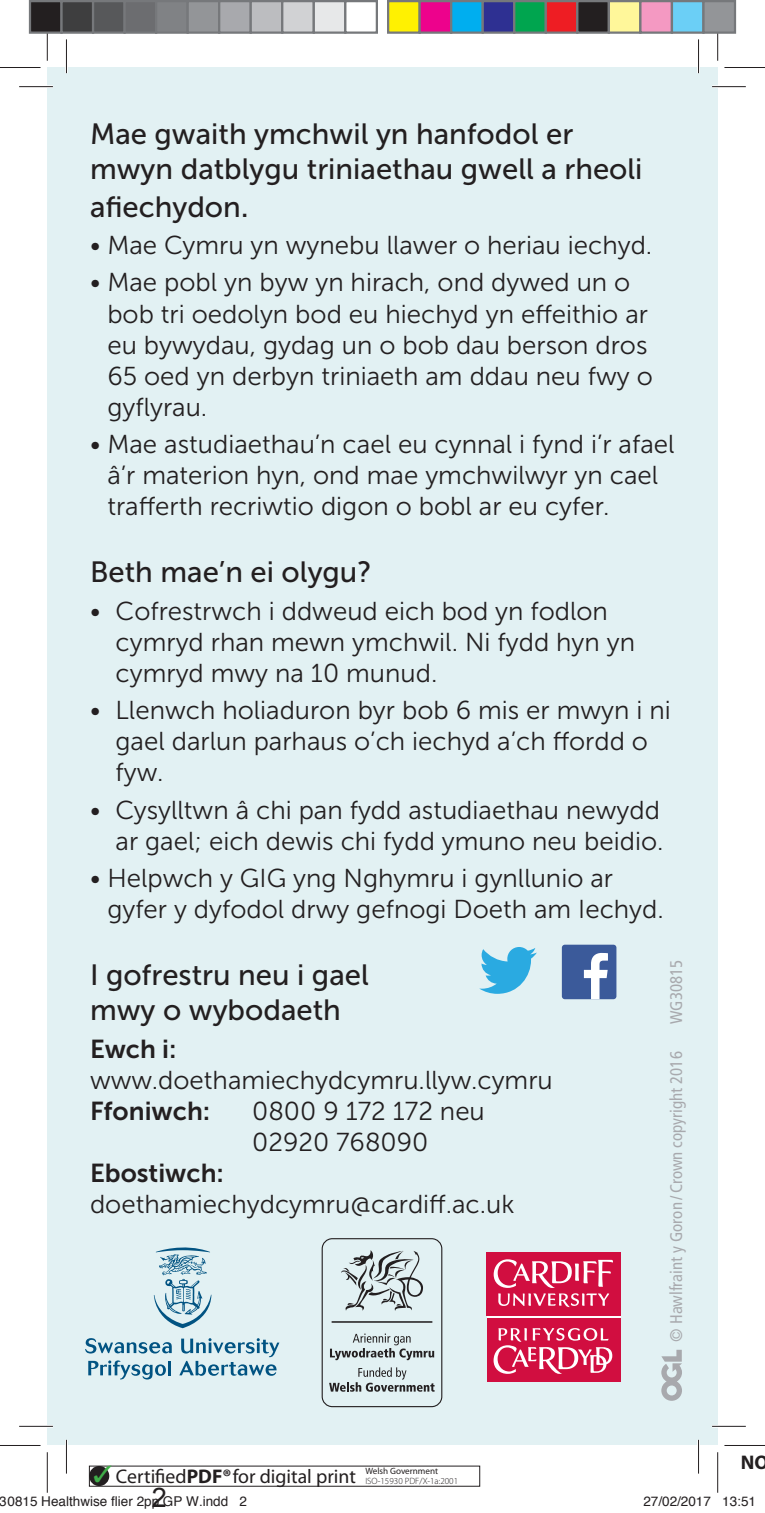
<style>
.page{position:relative;width:765px;height:1513px;background:#fff}
.page>*{position:absolute;margin:0;border:0;box-sizing:border-box;transform-origin:0 0}
.t1{font:29.25px/35.1px "Museo Sans 500";color:#231f20}
.t2{font:27px "Arial";color:#231f20}
.t3{font:25.88px/31.1px "Museo Sans 300";color:#231f20}
.t4{font:25.88px "Museo Sans 700";color:#231f20}
.t5{font:19.8px "Myriad Pro";color:#231f20}
.t6{font:700 19.8px "Myriad";color:#231f20}
.t7{font:condensed 16.88px "Frutiger LT Std";color:#a8a9ad}
.t8{font:13.5px "Helvetica";color:#231f20}
.t9{font:300 9.22px "Myriad Pro";color:#231f20}
.s1{font-size:31.5px}
.s2{color:#40ae49}
.s3{font-weight:700}
</style>
<div class="page">
<div style="left:47px;top:67px;width:670px;height:1378px;background:#e2f1f3"></div>
<svg style="left:486px;top:1315px;width:134px;height:3px"></svg>
<div style="left:486px;top:1318px;width:134px;height:64px;background:#d10e40"></div>
<svg style="left:493px;top:1328px;width:119px;height:46px"></svg>
<div style="left:486px;top:1252px;width:134px;height:63px;background:#d10e40"></div>
<svg style="left:493px;top:1259px;width:119px;height:48px"></svg>
<svg style="left:154px;top:1247px;width:57px;height:81px"></svg>
<svg style="left:85px;top:1338px;width:87px;height:15px"></svg>
<svg style="left:88px;top:1360px;width:78px;height:19px"></svg>
<hr style="left:168px;top:1361px;width:3px;height:14px;background:#015382">
<svg style="left:179px;top:1338px;width:100px;height:38px"></svg>
<svg style="left:479px;top:947px;width:57px;height:47px"></svg>
<div style="left:561px;top:944px;width:55px;height:55px;background:#3b5a9a;border-radius:3px"></div>
<svg style="left:583px;top:953px;width:24px;height:46px"></svg>
<div style="left:321px;top:1238px;width:121px;height:169px;border:1px solid #231f20;border-radius:10px"></div>
<hr style="left:331px;top:1321px;width:101px;height:1px;background:#231f20">
<svg style="left:330px;top:1333px;width:104px;height:27px"></svg>
<svg style="left:329px;top:1367px;width:105px;height:24px"></svg>
<svg style="left:341px;top:1250px;width:82px;height:61px"></svg>
<svg style="left:661px;top:1349px;width:20px;height:51px"></svg>
<hr style="left:19px;top:85px;width:34px;height:3px;background:#fff">
<hr style="left:711px;top:85px;width:34px;height:3px;background:#fff">
<hr style="left:19px;top:1425px;width:34px;height:2px;background:#fff">
<hr style="left:711px;top:1425px;width:34px;height:2px;background:#fff">
<hr style="left:65px;top:39px;width:3px;height:34px;background:#fff">
<hr style="left:65px;top:1439px;width:3px;height:34px;background:#fff">
<hr style="left:696px;top:39px;width:3px;height:34px;background:#fff">
<hr style="left:696px;top:1439px;width:3px;height:34px;background:#fff">
<hr style="left:19px;top:86px;width:34px;height:1px;background:#231f20">
<hr style="left:711px;top:86px;width:34px;height:1px;background:#231f20">
<hr style="left:19px;top:1426px;width:34px;height:1px;background:#231f20">
<hr style="left:711px;top:1426px;width:34px;height:1px;background:#231f20">
<hr style="left:66px;top:39px;width:1px;height:34px;background:#231f20">
<hr style="left:66px;top:1439px;width:1px;height:34px;background:#231f20">
<hr style="left:697px;top:39px;width:1px;height:34px;background:#231f20">
<hr style="left:697px;top:1439px;width:1px;height:34px;background:#231f20">
<hr style="left:0;top:67px;width:40px;height:1px;background:#231f20">
<hr style="left:724px;top:67px;width:40px;height:1px;background:#231f20">
<hr style="left:0;top:1445px;width:40px;height:1px;background:#231f20">
<hr style="left:724px;top:1445px;width:40px;height:1px;background:#231f20">
<hr style="left:47px;top:20px;width:1px;height:41px;background:#231f20">
<hr style="left:47px;top:1452px;width:1px;height:40px;background:#231f20">
<hr style="left:717px;top:20px;width:1px;height:41px;background:#231f20">
<hr style="left:717px;top:1452px;width:1px;height:40px;background:#231f20">
<div style="left:30px;top:1px;width:31px;height:32px;background:#231f20"></div>
<div style="left:29px;top:0;width:34px;height:34px;border:2px solid #76787b"></div>
<div style="left:61px;top:1px;width:32px;height:32px;background:#3e3e3f"></div>
<div style="left:60px;top:0;width:34px;height:34px;border:2px solid #76787b"></div>
<div style="left:93px;top:1px;width:31px;height:32px;background:#57585a"></div>
<div style="left:92px;top:0;width:34px;height:34px;border:2px solid #76787b"></div>
<div style="left:124px;top:1px;width:32px;height:32px;background:#6c6d70"></div>
<div style="left:123px;top:0;width:34px;height:34px;border:2px solid #76787b"></div>
<div style="left:156px;top:1px;width:31px;height:32px;background:#808285"></div>
<div style="left:155px;top:0;width:34px;height:34px;border:2px solid #76787b"></div>
<div style="left:187px;top:1px;width:32px;height:32px;background:#939598"></div>
<div style="left:186px;top:0;width:34px;height:34px;border:2px solid #76787b"></div>
<div style="left:219px;top:1px;width:31px;height:32px;background:#a8a9ad"></div>
<div style="left:218px;top:0;width:34px;height:34px;border:2px solid #76787b"></div>
<div style="left:250px;top:1px;width:32px;height:32px;background:#bcbdc0"></div>
<div style="left:249px;top:0;width:34px;height:34px;border:2px solid #76787b"></div>
<div style="left:282px;top:1px;width:31px;height:32px;background:#d1d2d4"></div>
<div style="left:281px;top:0;width:34px;height:34px;border:2px solid #76787b"></div>
<div style="left:313px;top:1px;width:32px;height:32px;background:#e7e8e9"></div>
<div style="left:312px;top:0;width:34px;height:34px;border:2px solid #76787b"></div>
<div style="left:344px;top:0;width:34px;height:34px;border:2px solid #76787b"></div>
<div style="left:388px;top:1px;width:31px;height:32px;background:#fff101"></div>
<div style="left:387px;top:0;width:33px;height:34px;border:2px solid #76787b"></div>
<div style="left:419px;top:1px;width:32px;height:32px;background:#ed028c"></div>
<div style="left:418px;top:0;width:34px;height:34px;border:2px solid #76787b"></div>
<div style="left:451px;top:1px;width:31px;height:32px;background:#00aeef"></div>
<div style="left:450px;top:0;width:33px;height:34px;border:2px solid #76787b"></div>
<div style="left:482px;top:1px;width:32px;height:32px;background:#2e3092"></div>
<div style="left:481px;top:0;width:34px;height:34px;border:2px solid #76787b"></div>
<div style="left:514px;top:1px;width:31px;height:32px;background:#00a54f"></div>
<div style="left:513px;top:0;width:33px;height:34px;border:2px solid #76787b"></div>
<div style="left:545px;top:1px;width:32px;height:32px;background:#ee1d23"></div>
<div style="left:544px;top:0;width:34px;height:34px;border:2px solid #76787b"></div>
<div style="left:577px;top:1px;width:31px;height:32px;background:#231f20"></div>
<div style="left:576px;top:0;width:33px;height:34px;border:2px solid #76787b"></div>
<div style="left:608px;top:1px;width:32px;height:32px;background:#fff79a"></div>
<div style="left:607px;top:0;width:34px;height:34px;border:2px solid #76787b"></div>
<div style="left:640px;top:1px;width:31px;height:32px;background:#f499c2"></div>
<div style="left:639px;top:0;width:33px;height:34px;border:2px solid #76787b"></div>
<div style="left:671px;top:1px;width:32px;height:32px;background:#6bcff6"></div>
<div style="left:670px;top:0;width:34px;height:34px;border:2px solid #76787b"></div>
<div style="left:703px;top:1px;width:31px;height:32px;background:#939598"></div>
<div style="left:702px;top:0;width:33px;height:34px;border:2px solid #76787b"></div>
<div style="left:89px;top:1466px;width:20px;height:20px;background:#231f20;border-radius:50%"></div>
<p class="t1" style="left:90px;top:116px;width:553px">Mae gwaith ymchwil yn hanfodol er mwyn datblygu triniaethau gwell a rheoli</p>
<p class="t1" style="left:90px;top:189px;width:160px">afiechydon<span class="s1">.</span></p>
<p class="t3" style="left:90px;top:230px;width:563px">• Mae Cymru yn wynebu llawer o heriau iechyd.</p>
<p class="t3" style="left:107px;top:267px;width:546px;text-indent:-17px">• Mae pobl yn byw yn hirach, ond dywed un o bob tri oedolyn bod eu hiechyd yn effeithio ar eu bywydau, gydag un o bob dau berson dros 65 oed yn derbyn triniaeth am ddau neu fwy o gyflyrau.</p>
<p class="t3" style="left:107px;top:429px;width:568px;text-indent:-17px">• Mae astudiaethau’n cael eu cynnal i fynd i’r afael â’r materion hyn, ond mae ymchwilwyr yn cael trafferth recriwtio digon o bobl ar eu cyfer.</p>
<p class="t1" style="left:90px;top:555px;width:283px">Beth mae’n ei olygu?</p>
<p class="t3" style="left:115px;top:595px;width:521px;text-indent:-26px">• Cofrestrwch i ddweud eich bod yn fodlon cymryd rhan mewn ymchwil. Ni fydd hyn yn cymryd mwy na 10 munud.</p>
<p class="t3" style="left:115px;top:695px;width:556px;text-indent:-26px">• Llenwch holiaduron byr bob 6 mis er mwyn i ni gael darlun parhaus o’ch iechyd a’ch ffordd o fyw.</p>
<p class="t3" style="left:90px;top:794px;width:574px;text-align:right">• Cysylltwn â chi pan fydd astudiaethau newydd ar gael; eich dewis chi fydd ymuno neu beidio.</p>
<p class="t3" style="left:107px;top:863px;width:557px;text-indent:-17px">• Helpwch y GIG yng Nghymru i gynllunio ar gyfer y dyfodol drwy gefnogi Doeth am Iechyd.</p>
<p class="t1" style="left:90px;top:958px;width:280px">I gofrestru neu i gael mwy o wybodaeth</p>
<p class="t4" style="left:90px;top:1034px;width:88px">Ewch i:</p>
<p class="t3" style="left:90px;top:1064px;width:464px">www.doethamiechydcymru.llyw.cymru</p>
<p class="t4" style="left:90px;top:1096px;width:122px">Ffoniwch:</p>
<p class="t3" style="left:252px;top:1096px;width:234px">0800 9 172 172 neu<br>02920 768090</p>
<p class="t4" style="left:90px;top:1159px;width:135px">Ebostiwch:</p>
<p class="t3" style="left:90px;top:1189px;width:425px">doethamiechydcymru@cardiff.ac.uk</p>
<p class="t7" style="left:666px;top:1024px;width:66px;rotate:-90deg">WG30815</p>
<p class="t7" style="left:666px;top:1341px;width:292px;rotate:-90deg">© Hawlfraint y Goron / Crown copyright 2016</p>
<p class="t6" style="left:740px;top:1451px;width:29px">No</p>
<p class="t5" style="left:93px;top:1464px;width:346px"><span class="s2">✓</span> Certified<span class="s3">PDF®</span>for digital print <sup>Welsh</sup> <sup>Government</sup></p>
<p class="t9" style="left:365px;top:1475px;width:94px">ISO-15930 PDF/X-1a:2001</p>
<p class="t2" style="left:152px;top:1482px;width:17px">2</p>
<p class="t8" style="left:643px;top:1491px;width:114px">27/02/2017 13:51</p>
<p class="t8" style="left:0;top:1491px;width:248px">30815 Healthwise flier 2pp GP W.indd 2</p>
</div>
